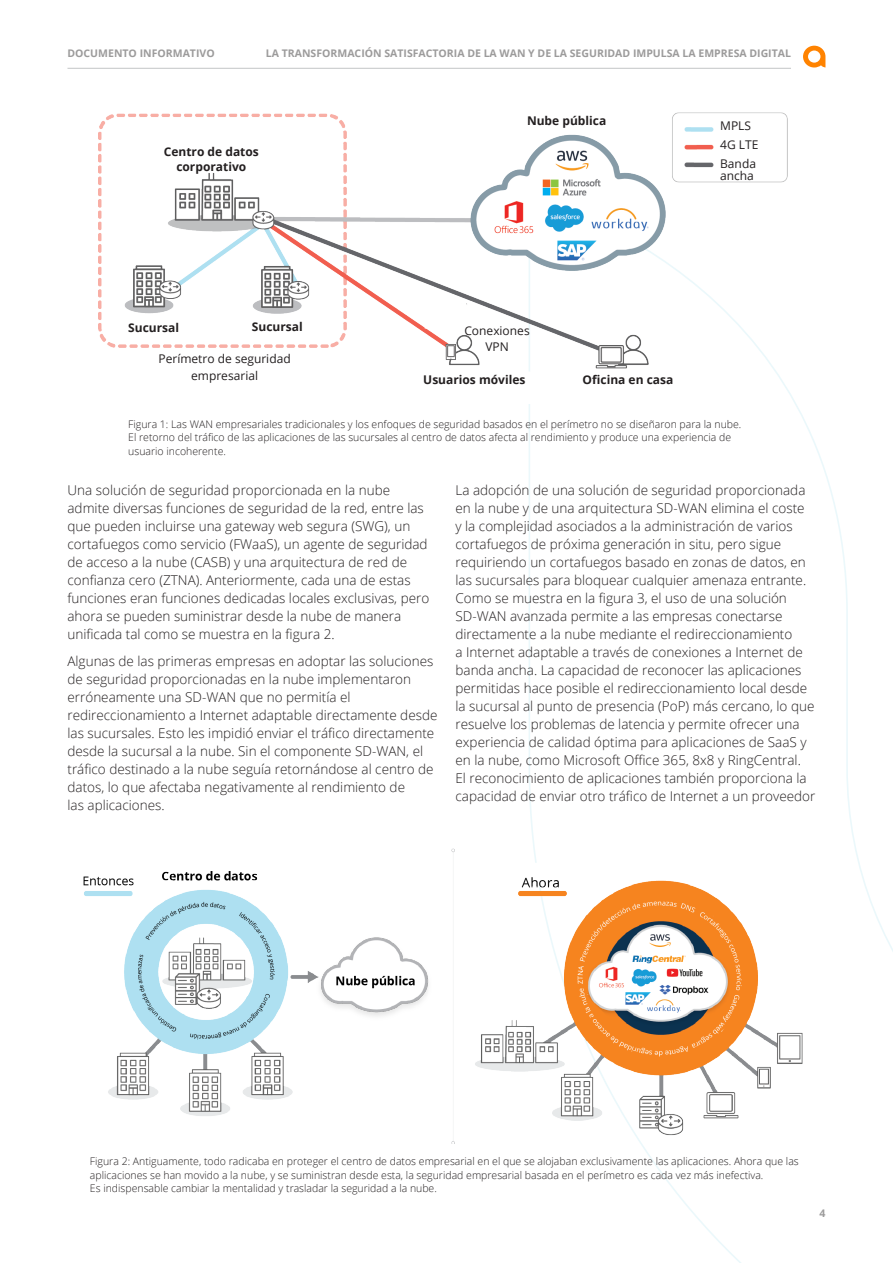
<style>
.page{position:relative;width:893px;height:1263px;background:#fff}
.page>*{position:absolute;margin:0;border:0;box-sizing:border-box;transform-origin:0 0}
.Body__Text_9_14_Ligh{font:300 13.5px/18px "Open Sans";color:#231f20}
.Title__Subhead_12_15{font:700 12px/15px "Open Sans";color:#231f20;text-align:center}
.Title__Subhead_12_15-2{font:12px/16.5px "Open Sans";color:#231f20;text-align:center}
.Legal___Chart_Footer{font:300 10.5px/13.5px "Open Sans";color:#231f20}
.t1{font:700 10.5px "Open Sans";color:#9c9b9b}
</style>
<div class="page">
<hr style="left:68px;top:68px;width:723px;height:1px;background:#c3c5c6">
<svg style="left:528px;top:45px;width:365px;height:1218px"></svg>
<img style="left:83px;top:848px;width:719px;height:296px">
<img style="left:98px;top:113px;width:690px;height:293px">
<div style="left:128px;top:358px;width:196px;height:21px;background:#fff"></div>
<div style="left:122px;top:318px;width:195px;height:21px;background:#fff"></div>
<div style="left:433px;top:371px;width:223px;height:33px;background:#fff"></div>
<div style="left:454px;top:111px;width:195px;height:22px;background:#fff"></div>
<div style="left:716px;top:119px;width:63px;height:61px;background:#fff"></div>
<div style="left:156px;top:138px;width:114px;height:33px;background:#fff"></div>
<div style="left:445px;top:312px;width:48px;height:21px;background:#fff"></div>
<svg style="left:424px;top:291px;width:54px;height:39px"></svg>
<p class="t1" style="left:68px;top:45px;width:149px">DOCUMENTO INFORMATIVO</p>
<p class="t1" style="left:266px;top:45px;width:527px">LA TRANSFORMACIÓN SATISFACTORIA DE LA WAN Y DE LA SEGURIDAD IMPULSA LA EMPRESA DIGITAL</p>
<p class="Title__Subhead_12_15" style="left:164px;top:143px;width:97px">Centro de datos corporativo</p>
<p class="Title__Subhead_12_15" style="left:128px;top:320px;width:52px">Sucursal</p>
<p class="Title__Subhead_12_15" style="left:252px;top:319px;width:52px">Sucursal</p>
<p class="Title__Subhead_12_15-2" style="left:159px;top:350px;width:134px">Perímetro de seguridad empresarial</p>
<p class="Title__Subhead_12_15" style="left:527px;top:112px;width:81px">Nube pública</p>
<p class="Title__Subhead_12_15-2" style="left:720px;top:117px;width:32px">MPLS</p>
<p class="Title__Subhead_12_15-2" style="left:720px;top:136px;width:40px">4G LTE</p>
<p class="Title__Subhead_12_15-2" style="left:720px;top:157px;width:37px;line-height:12px;text-align:left">Banda ancha</p>
<p class="Title__Subhead_12_15-2" style="left:464px;top:322px;width:67px">Conexiones<br>VPN</p>
<p class="Title__Subhead_12_15" style="left:423px;top:372px;width:104px">Usuarios móviles</p>
<p class="Title__Subhead_12_15" style="left:583px;top:371px;width:92px">Oficina en casa</p>
<p class="Legal___Chart_Footer" style="left:128px;top:417px;width:615px">Figura 1: Las WAN empresariales tradicionales y los enfoques de seguridad basados en el perímetro no se diseñaron para la nube.<br>El retorno del tráfico de las aplicaciones de las sucursales al centro de datos afecta al rendimiento y produce una experiencia de usuario incoherente.</p>
<p class="Body__Text_9_14_Ligh" style="left:68px;top:481px;width:363px">Una solución de seguridad proporcionada en la nube admite diversas funciones de seguridad de la red, entre las que pueden incluirse una gateway web segura (SWG), un cortafuegos como servicio (FWaaS), un agente de seguridad de acceso a la nube (CASB) y una arquitectura de red de confianza cero (ZTNA). Anteriormente, cada una de estas funciones eran funciones dedicadas locales exclusivas, pero ahora se pueden suministrar desde la nube de manera unificada tal como se muestra en la figura 2.</p>
<p class="Body__Text_9_14_Ligh" style="left:68px;top:652px;width:371px">Algunas de las primeras empresas en adoptar las soluciones de seguridad proporcionadas en la nube implementaron erróneamente una SD-WAN que no permitía el redireccionamiento a Internet adaptable directamente desde las sucursales. Esto les impidió enviar el tráfico directamente desde la sucursal a la nube. Sin el componente SD-WAN, el tráfico destinado a la nube seguía retornándose al centro de datos, lo que afectaba negativamente al rendimiento de<br>las aplicaciones.</p>
<p class="Body__Text_9_14_Ligh" style="left:455px;top:481px;width:361px">La adopción de una solución de seguridad proporcionada en la nube y de una arquitectura SD-WAN elimina el coste<br>y la complejidad asociados a la administración de varios cortafuegos de próxima generación in situ, pero sigue requiriendo un cortafuegos basado en zonas de datos, en las sucursales para bloquear cualquier amenaza entrante.<br>Como se muestra en la figura 3, el uso de una solución SD-WAN avanzada permite a las empresas conectarse directamente a la nube mediante el redireccionamiento<br>a Internet adaptable a través de conexiones a Internet de banda ancha. La capacidad de reconocer las aplicaciones permitidas hace posible el redireccionamiento local desde la sucursal al punto de presencia (PoP) más cercano, lo que resuelve los problemas de latencia y permite ofrecer una experiencia de calidad óptima para aplicaciones de SaaS y en la nube, como Microsoft Office 365, 8x8 y RingCentral.<br>El reconocimiento de aplicaciones también proporciona la capacidad de enviar otro tráfico de Internet a un proveedor</p>
<p class="Legal___Chart_Footer" style="left:90px;top:1154px;width:710px">Figura 2: Antiguamente, todo radicaba en proteger el centro de datos empresarial en el que se alojaban exclusivamente las aplicaciones. Ahora que las aplicaciones se han movido a la nube, y se suministran desde esta, la seguridad empresarial basada en el perímetro es cada vez más inefectiva.</p>
<p class="Legal___Chart_Footer" style="left:90px;top:1181px;width:348px">Es indispensable cambiar la mentalidad y trasladar la seguridad a la nube.</p>
<p class="t1" style="left:819px;top:1206px;width:7px">4</p>
</div>
